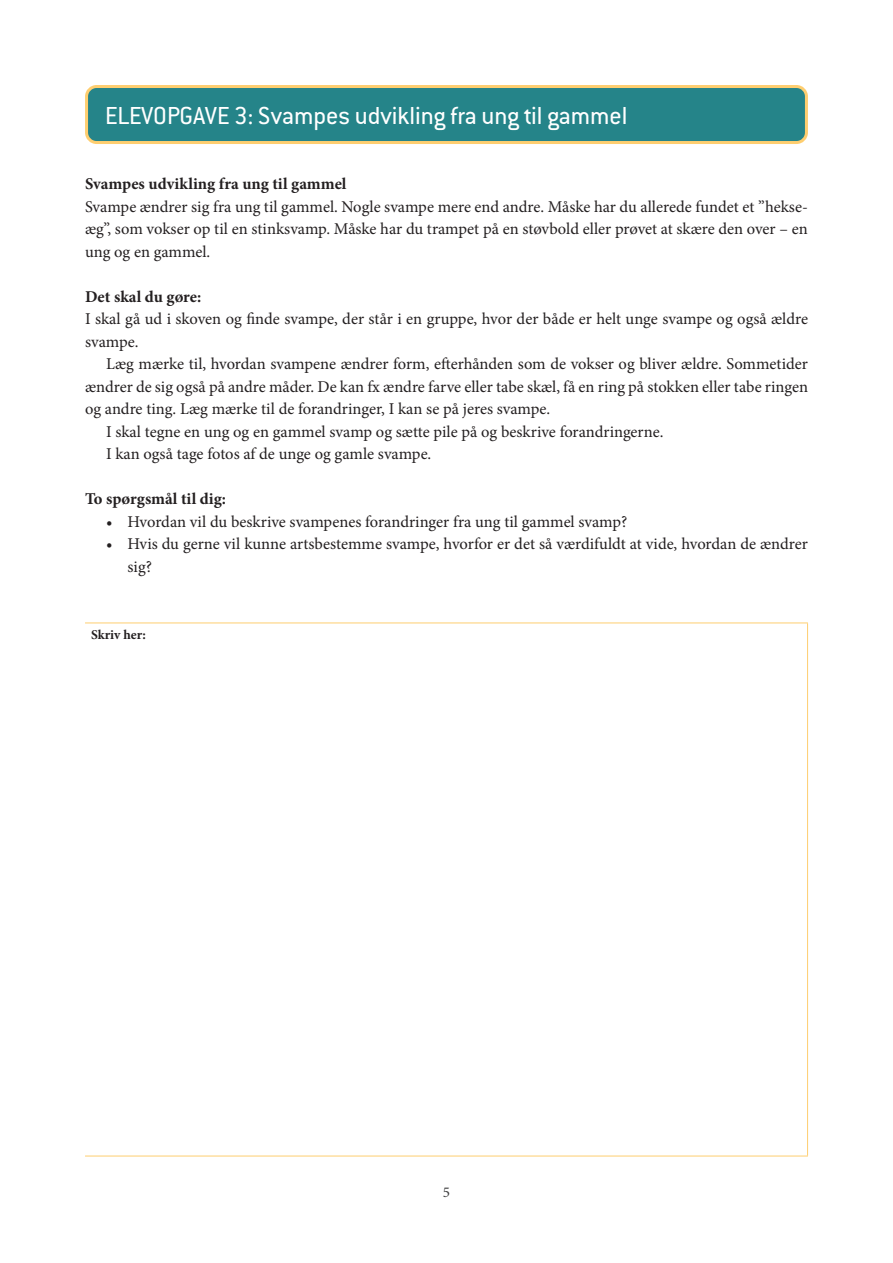
<style>
.page{position:relative;width:893px;height:1263px;background:#fff}
.page>*{position:absolute;margin:0;border:0;box-sizing:border-box;transform-origin:0 0}
.t1{font:27px "Conduit ITC Pro";color:#fff}
.t2{font:16.5px/22.5px "Minion Pro";color:#231f20}
.t3{font:700 16.5px "Minion Pro";color:#231f20}
.t4{font:15px "Minion Pro";color:#3e3e3f}
.t5{font:700 13.5px "Minion Pro";color:#231f20}
</style>
<div class="page">
<div style="left:87px;top:87px;width:719px;height:56px;background:#258489;border-radius:10px"></div>
<div style="left:85px;top:85px;width:723px;height:59px;border:3px solid #fece70;border-radius:10px"></div>
<hr style="left:85px;top:623px;width:723px;height:1px;background:#fece70">
<hr style="left:807px;top:623px;width:1px;height:533px;background:#fece70">
<hr style="left:85px;top:1156px;width:723px;height:1px;background:#fece70">
<h1 class="t1" style="left:105px;top:101px;width:524px">ELEVOPGAVE 3: Svampes udvikling fra ung til gammel</h1>
<p class="t3" style="left:85px;top:172px;width:263px">Svampes udvikling fra ung til gammel</p>
<p class="t2" style="left:85px;top:195px;width:724px;text-align:justify">Svampe ændrer sig fra ung til gammel. Nogle svampe mere end andre. Måske har du allerede fundet et ”hekse&shy;æg”, som vokser op til en stinksvamp. Måske har du trampet på en støvbold eller prøvet at skære den over – en ung og en gammel.</p>
<p class="t3" style="left:85px;top:285px;width:118px">Det skal du gøre:</p>
<p class="t2" style="left:85px;top:308px;width:724px">I skal gå ud i skoven og finde svampe, der står i en gruppe, hvor der både er helt unge svampe og også ældre svampe.</p>
<p class="t2" style="left:106px;top:353px;width:703px">Læg mærke til, hvordan svampene ændrer form, efterhånden som de vokser og bliver ældre. Sommetider</p>
<p class="t2" style="left:85px;top:375px;width:724px">ændrer de sig også på andre måder. De kan fx ændre farve eller tabe skæl, få en ring på stokken eller tabe ringen</p>
<p class="t2" style="left:85px;top:398px;width:467px">og andre ting. Læg mærke til de forandringer, I kan se på jeres svampe.</p>
<p class="t2" style="left:106px;top:420px;width:559px">I skal tegne en ung og en gammel svamp og sætte pile på og beskrive forandringerne.</p>
<p class="t2" style="left:106px;top:443px;width:327px">I kan også tage fotos af de unge og gamle svampe.</p>
<p class="t3" style="left:85px;top:487px;width:142px">To spørgsmål til dig:</p>
<p class="t2" style="left:106px;top:510px;width:523px">• Hvordan vil du beskrive svampenes forandringer fra ung til gammel svamp?</p>
<p class="t2" style="left:128px;top:533px;width:682px;text-indent:-21px">• Hvis du gerne vil kunne artsbestemme svampe, hvorfor er det så værdifuldt at vide, hvordan de ændrer sig?</p>
<p class="t5" style="left:91px;top:625px;width:56px">Skriv her:</p>
<p class="t4" style="left:443px;top:1182px;width:9px">5</p>
</div>
